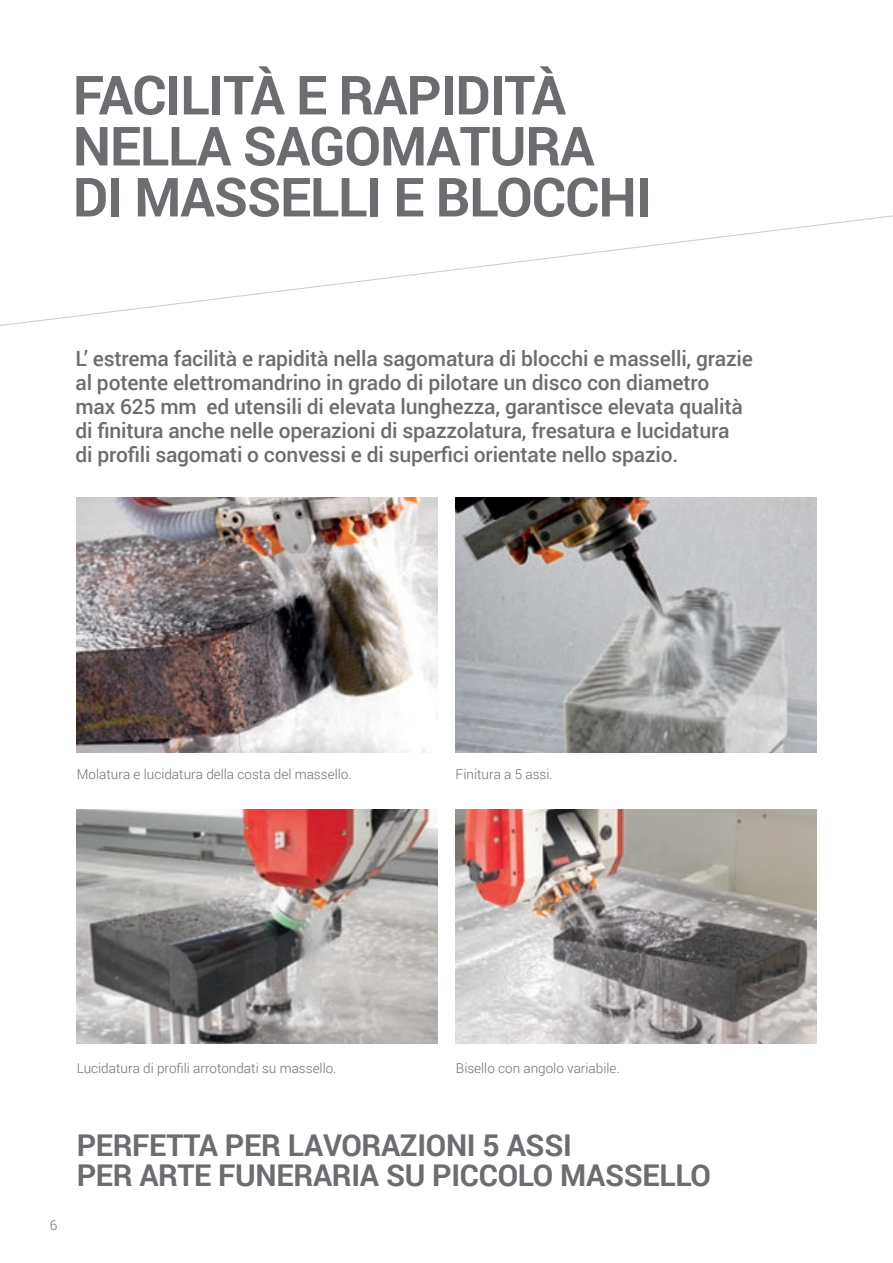
<style>
.page{position:relative;width:893px;height:1263px;background:#fff}
.page>*{position:absolute;margin:0;border:0;box-sizing:border-box;transform-origin:0 0}
._1_TITOLO_GRIGIO{font:700 54px "Roboto";letter-spacing:-.02em;color:#6c6d70}
.t1{font:700 30px/30px "Roboto";letter-spacing:-.01em;color:#6c6d70}
._2_SOTTOTITOLO_ROSSO{font:500 21px/24px "Roboto";letter-spacing:-.01em;color:#6c6d70}
._5_TESTO_9_grigio{font:300 13.5px "Roboto";color:#6c6d70}
</style>
<div class="page">
<img style="left:77px;top:497px;width:360px;height:256px">
<img style="left:77px;top:809px;width:360px;height:234px">
<img style="left:456px;top:809px;width:361px;height:234px">
<img style="left:456px;top:497px;width:361px;height:256px">
<svg style="left:0;top:215px;width:893px;height:111px"></svg>
<p class="_1_TITOLO_GRIGIO" style="left:73px;top:57px;width:495px">FACILITÀ E RAPIDITÀ</p>
<p class="_1_TITOLO_GRIGIO" style="left:73px;top:108px;width:523px">NELLA SAGOMATURA</p>
<p class="_1_TITOLO_GRIGIO" style="left:73px;top:159px;width:580px">DI MASSELLI E BLOCCHI</p>
<p class="_2_SOTTOTITOLO_ROSSO" style="left:76px;top:346px;width:679px">L’ estrema facilità e rapidità nella sagomatura di blocchi e masselli, grazie al potente elettromandrino in grado di pilotare un disco con diametro max 625 mm ed utensili di elevata lunghezza, garantisce elevata qualità di finitura anche nelle operazioni di spazzolatura, fresatura e lucidatura<br>di profili sagomati o convessi e di superfici orientate nello spazio.</p>
<p class="_5_TESTO_9_grigio" style="left:77px;top:765px;width:276px">Molatura e lucidatura della costa del massello.</p>
<p class="_5_TESTO_9_grigio" style="left:456px;top:765px;width:99px">Finitura a 5 assi.</p>
<p class="_5_TESTO_9_grigio" style="left:77px;top:1058px;width:261px">Lucidatura di profili arrotondati su massello.</p>
<p class="_5_TESTO_9_grigio" style="left:456px;top:1058px;width:165px">Bisello con angolo variabile.</p>
<p class="_5_TESTO_9_grigio" style="left:50px;top:1215px;width:9px">6</p>
<h2 class="t1" style="left:77px;top:1129px;width:636px">PERFETTA PER LAVORAZIONI 5 ASSI<br>PER ARTE FUNERARIA SU PICCOLO MASSELLO</h2>
</div>
